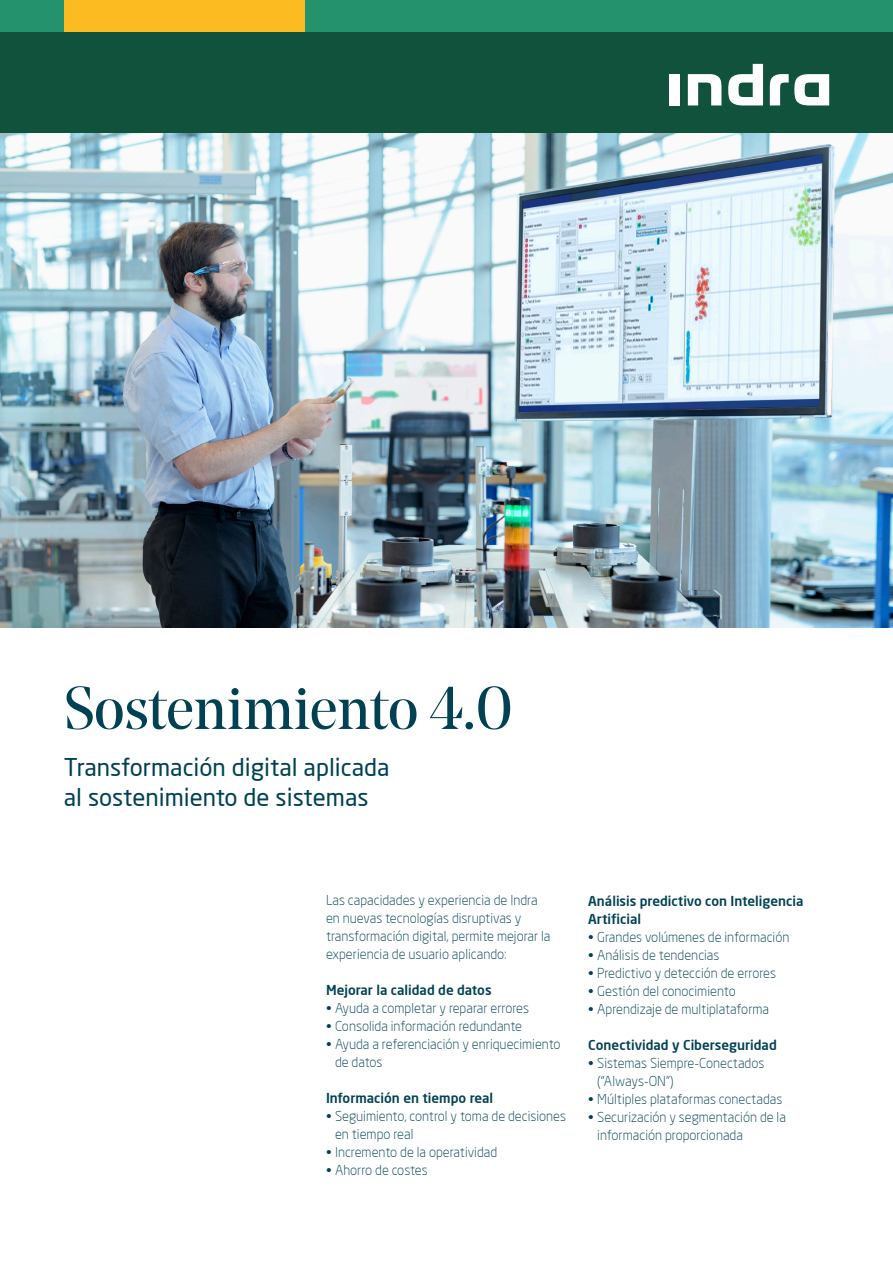
<style>
.page{position:relative;width:893px;height:1263px;background:#fff}
.page>*{position:absolute;margin:0;border:0;box-sizing:border-box;transform-origin:0 0}
.t1{font:60px "Noe Display";letter-spacing:-.01em;color:#004254}
.t2{font:24px/30px "Neo Sans";color:#004254}
.t3{font:300 13.5px/18px "Neo Sans";color:#004254}
.TEXTO_INTERIOR{font:500 13.5px/18px "Neo Sans";color:#004254}
</style>
<div class="page">
<div style="left:0;top:32px;width:893px;height:106px;background:#11523d"></div>
<div style="left:0;top:0;width:893px;height:32px;background:#25926e"></div>
<img style="left:0;top:134px;width:893px;height:493px">
<div style="left:64px;top:0;width:241px;height:32px;background:#fbbb21"></div>
<div style="left:670px;top:74px;width:10px;height:31px;background:#fff"></div>
<svg style="left:688px;top:74px;width:33px;height:31px"></svg>
<svg style="left:728px;top:64px;width:35px;height:41px"></svg>
<svg style="left:770px;top:74px;width:59px;height:31px"></svg>
<p class="t1" style="left:64px;top:671px;width:451px">Sostenimiento 4.0</p>
<p class="t2" style="left:64px;top:752px;width:327px">Transformación digital aplicada al sostenimiento de sistemas</p>
<p class="t3" style="left:326px;top:891px;width:226px">Las capacidades y experiencia de Indra en nuevas tecnologías disruptivas y transformación digital, permite mejorar la experiencia de usuario aplicando:</p>
<p class="TEXTO_INTERIOR" style="left:326px;top:981px;width:167px">Mejorar la calidad de datos</p>
<p class="t3" style="left:326px;top:999px;width:205px">• Ayuda a completar y reparar errores</p>
<p class="t3" style="left:326px;top:1017px;width:198px">• Consolida información redundante</p>
<p class="t3" style="left:335px;top:1035px;width:227px;text-indent:-9px">• Ayuda a referenciación y enriquecimiento de datos</p>
<p class="TEXTO_INTERIOR" style="left:326px;top:1089px;width:169px">Información en tiempo real</p>
<p class="t3" style="left:335px;top:1107px;width:233px;text-indent:-9px">• Seguimiento, control y toma de decisiones en tiempo real</p>
<p class="t3" style="left:326px;top:1143px;width:173px">• Incremento de la operatividad</p>
<p class="t3" style="left:326px;top:1161px;width:103px">• Ahorro de costes</p>
<p class="TEXTO_INTERIOR" style="left:588px;top:891px;width:217px">Análisis predictivo con Inteligencia<br>Artificial</p>
<p class="t3" style="left:588px;top:927px;width:203px">• Grandes volúmenes de información</p>
<p class="t3" style="left:588px;top:945px;width:133px">• Análisis de tendencias</p>
<p class="t3" style="left:588px;top:963px;width:189px">• Predictivo y detección de errores</p>
<p class="t3" style="left:588px;top:981px;width:149px">• Gestión del conocimiento</p>
<p class="t3" style="left:588px;top:999px;width:182px">• Aprendizaje de multiplataforma</p>
<p class="TEXTO_INTERIOR" style="left:588px;top:1035px;width:190px">Conectividad y Ciberseguridad</p>
<p class="t3" style="left:597px;top:1053px;width:169px;text-indent:-9px">• Sistemas Siempre-Conectados (“Always-ON”)</p>
<p class="t3" style="left:588px;top:1089px;width:196px">• Múltiples plataformas conectadas</p>
<p class="t3" style="left:597px;top:1107px;width:190px;text-indent:-9px">• Securización y segmentación de la información proporcionada</p>
</div>
